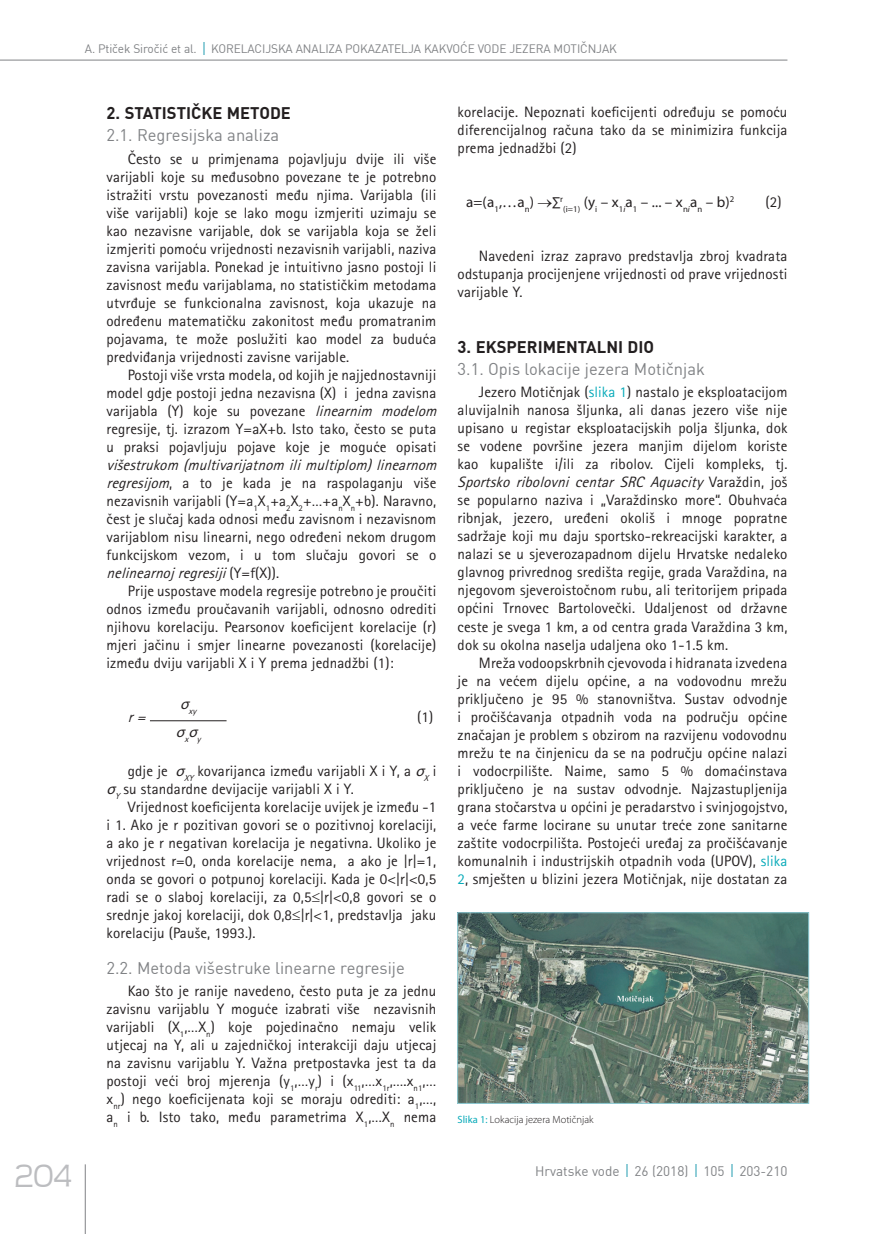
<style>
.page{position:relative;width:894px;height:1234px;background:#fff}
.page>*{position:absolute;margin:0;border:0;box-sizing:border-box;transform-origin:0 0}
.t1{font:300 36px "Teen";color:#bcbdc0}
.t2{font:16.5px "DIN";color:#808285}
.t3{font:700 16.5px "DIN";color:#231f20}
.t4{font:15px/18px "Rotis Sans Serifklemy";letter-spacing:.01em;color:#231f20;text-align:justify}
.t5{font:15px "Myriad Pro";color:#231f20}
.t6{font:italic 15px "Myriad Pro";color:#231f20}
.t7{font:italic 15px "Rotis Sans Serifklemy";color:#231f20}
.t8{font:13.5px "DIN";color:#808285}
.t9{font:12px "DIN";letter-spacing:-.01em;color:#808285}
.t10{font:300 10.5px "Myriad Pro";color:#231f20}
.t11{font:italic 8.7px "Rotis Sans Serifklemy";color:#231f20}
.s1{font-style:italic}
.s2{font-family:"Myriad Pro";font-style:italic}
.s3{color:#07aab9}
.s4{font-weight:400;color:#07aab9}
</style>
<div class="page">
<hr style="left:85px;top:1164px;width:1px;height:69px;background:#808285">
<hr style="left:0;top:60px;width:787px;height:1px;background:#808285">
<svg style="left:626px;top:1164px;width:1px;height:13px"></svg>
<svg style="left:695px;top:1164px;width:1px;height:13px"></svg>
<svg style="left:731px;top:1164px;width:1px;height:13px"></svg>
<svg style="left:203px;top:42px;width:2px;height:13px"></svg>
<hr style="left:150px;top:720px;width:76px;height:1px;background:#231f20">
<img style="left:459px;top:914px;width:347px;height:187px">
<div style="left:457px;top:912px;width:351px;height:191px;border:1px solid #90cdd7"></div>
<p class="t9" style="left:85px;top:41px;width:533px">A. Ptiček Siročić et al. KORELACIJSKA ANALIZA POKAZATELJA KAKVOĆE VODE JEZERA MOTIČNJAK</p>
<p class="t3" style="left:106px;top:102px;width:186px">2. STATISTIČKE METODE</p>
<p class="t2" style="left:106px;top:124px;width:174px">2.1. Regresijska analiza</p>
<p class="t4" style="left:106px;top:149px;width:331px;text-indent:21px">Često se u primjenama pojavljuju dvije ili više varijabli koje su međusobno povezane te je potrebno istražiti vrstu povezanosti među njima. Varijabla (ili više varijabli) koje se lako mogu izmjeriti uzimaju se kao nezavisne varijable, dok se varijabla koja se želi izmjeriti pomoću vrijednosti nezavisnih varijabli, naziva zavisna varijabla. Ponekad je intuitivno jasno postoji li zavisnost među varijablama, no statističkim metodama utvrđuje se funkcionalna zavisnost, koja ukazuje na određenu matematičku zakonitost među promatranim pojavama, te može poslužiti kao model za buduća predviđanja vrijednosti zavisne varijable.</p>
<p class="t4" style="left:106px;top:365px;width:336px;text-align:left;text-indent:21px">Postoji više vrsta modela, od kojih je najjednostavniji model gdje postoji jedna nezavisna (X) i jedna zavisna varijabla (Y) koje su povezane <span class="s1">linearnim modelom </span>regresije, tj. izrazom Y=aX+b. Isto tako, često se puta u praksi pojavljuju pojave koje je moguće opisati</p>
<p class="t4" style="left:106px;top:455px;width:336px;text-align:left"><span class="s1">višestrukom (multivarijatnom ilimultiplom)linearnom regresijom</span>, a to je kada je na raspolaganju više nezavisnih varijabli (Y=a<sub>1</sub>X<sub>1</sub>+a<sub>2</sub>X<sub>2</sub>+…+a<sub>n</sub>X<sub>n</sub>+b). Naravno, čest je slučaj kada odnosi među zavisnom i nezavisnom varijablom nisu linearni, nego određeni nekom drugom funkcijskom vezom, i u tom slučaju govori se o <span class="s1">nelinearnoj regresiji</span>( Y = f ( X ) ) .</p>
<p class="t4" style="left:106px;top:581px;width:331px;text-indent:21px">Prije uspostave modela regresije potrebno je proučiti odnos između proučavanih varijabli, odnosno odrediti njihovu korelaciju. Pearsonov koeficijent korelacije (r) mjeri jačinu i smjer linearne povezanosti (korelacije) između dviju varijabli X i Y prema jednadžbi (1):</p>
<p class="t11" style="left:180px;top:705px;width:20px"><sup>σ</sup>xy</p>
<p class="t6" style="left:176px;top:722px;width:29px">σ<sub>x</sub> σ<sub>y</sub></p>
<p class="t7" style="left:128px;top:708px;width:24px">r=</p>
<p class="t4" style="left:417px;top:707px;width:18px">(1)</p>
<p class="t4" style="left:106px;top:761px;width:331px;text-indent:21px">gdje je <span class="s2">σ</span><sub>XY</sub> kovarijanca između varijabli X i Y, a <span class="s2">σ</span><sub>X</sub> i <span class="s2">σ</span><sub>Y</sub> su standardne devijacije varijabli X i Y.</p>
<p class="t4" style="left:106px;top:797px;width:331px;text-indent:21px">Vrijednost koeficijenta korelacije uvijek je između -1 i 1. Ako je r pozitivan govori se o pozitivnoj korelaciji, a ako je r negativan korelacija je negativna. Ukoliko je vrijednost r=0, onda korelacije nema, a ako je |r|=1, onda se govori o potpunoj korelaciji. Kada je 0&lt;|r|&lt;0,5 radi se o slaboj korelaciji, za 0,5≤|r|&lt;0,8 govori se o srednje jakoj korelaciji, dok 0,8≤|r|&lt;1, predstavlja jaku korelaciju (Pauše, 1993.).</p>
<p class="t2" style="left:106px;top:957px;width:300px">2.2. Metoda višestruke linearne regresije</p>
<p class="t4" style="left:106px;top:982px;width:331px;text-indent:21px">Kao što je ranije navedeno, često puta je za jednu zavisnu varijablu Y moguće izabrati više nezavisnih varijabli (X<sub>1</sub>,…X<sub>n</sub>) koje pojedinačno nemaju velik utjecaj na Y, ali u zajedničkoj interakciji daju utjecaj na zavisnu varijablu Y. Važna pretpostavka jest ta da postoji veći broj mjerenja (y<sub>1</sub>,…y<sub>r</sub>) i (x<sub>11</sub>,…x<sub>1r</sub>,….x<sub>n1</sub>,… x<sub>nr</sub>) nego koeficijenata koji se moraju odrediti: a<sub>1</sub>,…, a<sub>n</sub> i b. Isto tako, među parametrima X<sub>1</sub>,…X<sub>n</sub> nema</p>
<p class="t4" style="left:457px;top:103px;width:331px">korelacije. Nepoznati koeficijenti određuju se pomoću diferencijalnog računa tako da se minimizira funkcija prema jednadžbi (2)</p>
<p class="t5" style="left:466px;top:193px;width:269px">a=(a<sub>1</sub>,…a<sub>n</sub>) →∑<sup>r</sup><sub>(i=1)</sub> (y<sub>i</sub> – x<sub>1</sub><sub>i</sub>a<sub>1</sub> – ... – x<sub>n</sub><sub>i</sub>a<sub>n</sub> – b)<sup>2</sup></p>
<p class="t4" style="left:765px;top:193px;width:18px">(2)</p>
<p class="t4" style="left:457px;top:247px;width:331px;text-indent:21px">Navedeni izraz zapravo predstavlja zbroj kvadrata odstupanja procijenjene vrijednosti od prave vrijednosti varijable Y.</p>
<p class="t3" style="left:457px;top:335px;width:198px">3. EKSPERIMENTALNI DIO</p>
<p class="t2" style="left:457px;top:358px;width:249px">3.1. Opis lokacije jezera Motičnjak</p>
<p class="t4" style="left:457px;top:383px;width:331px;text-indent:21px">Jezero Motičnjak (<span class="s3">slika 1</span>) nastalo je eksploatacijom aluvijalnih nanosa šljunka, ali danas jezero više nije upisano u registar eksploatacijskih polja šljunka, dok se vodene površine jezera manjim dijelom koriste kao kupalište i/ili za ribolov. Cijeli kompleks, tj.<br><span class="s1">Sportsko ribolovni centar SRC Aquacity</span> V a r a ž d i n , j o š se popularno naziva i „Varaždinsko more“. Obuhvaća ribnjak, jezero, uređeni okoliš i mnoge popratne sadržaje koji mu daju sportsko-rekreacijski karakter, a nalazi se u sjeverozapadnom dijelu Hrvatske nedaleko glavnog privrednog središta regije, grada Varaždina, na njegovom sjeveroistočnom rubu, ali teritorijem pripada općini Trnovec Bartolovečki. Udaljenost od državne ceste je svega 1 km, a od centra grada Varaždina 3 km, dok su okolna naselja udaljena oko 1-1.5 km.</p>
<p class="t4" style="left:457px;top:653px;width:331px;text-indent:21px">Mreža vodoopskrbnih cjevovoda i hidranata izvedena je na većem dijelu općine, a na vodovodnu mrežu priključeno je 95 % stanovništva. Sustav odvodnje i pročišćavanja otpadnih voda na području općine značajan je problem s obzirom na razvijenu vodovodnu mrežu te na činjenicu da se na području općine nalazi i vodocrpilište. Naime, samo 5 % domaćinstava priključeno je na sustav odvodnje. Najzastupljenija grana stočarstva u općini je peradarstvo i svinjogojstvo, a veće farme locirane su unutar treće zone sanitarne zaštite vodocrpilišta. Postojeći uređaj za pročišćavanje komunalnih i industrijskih otpadnih voda (UPOV), <span class="s3">slika 2</span>, smješten u blizini jezera Motičnjak, nije dostatan za</p>
<p class="t10" style="left:457px;top:1113px;width:137px"><span class="s4">Slika 1:</span> Lokacija jezera Motičnjak</p>
<h1 class="t1" style="left:13px;top:1156px;width:61px">204</h1>
<p class="t8" style="left:535px;top:1161px;width:254px">Hrvatske vode 26 (2018) 105 203-210</p>
</div>
